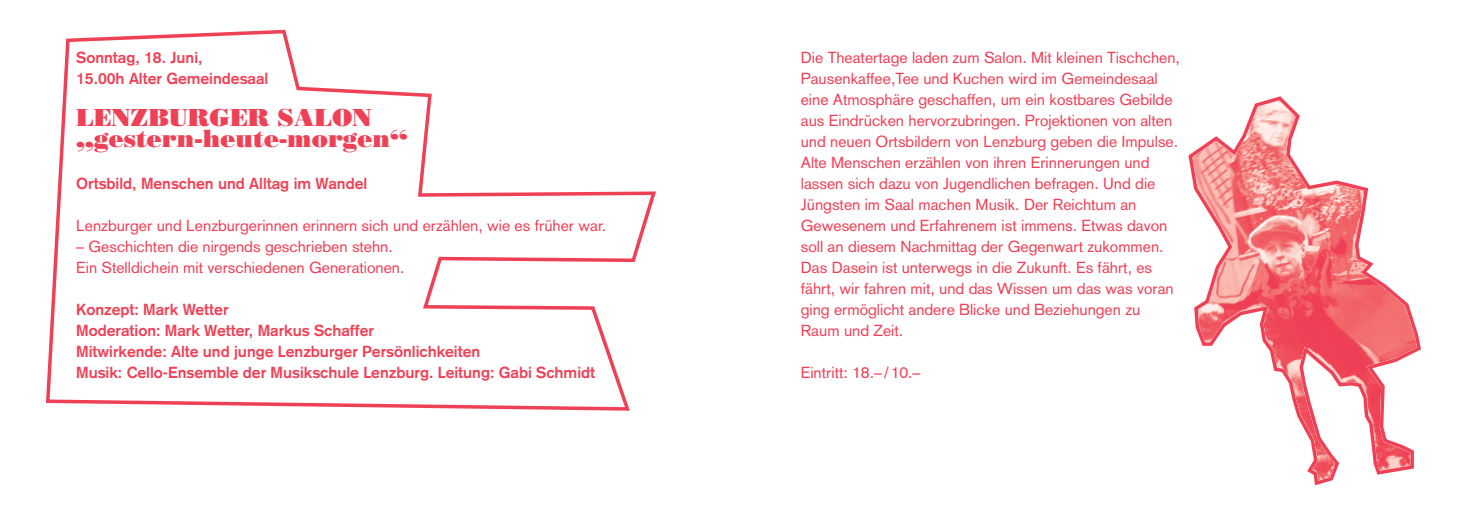
<style>
.page{position:relative;width:1469px;height:522px;background:#fff}
.page>*{position:absolute;margin:0;border:0;box-sizing:border-box;transform-origin:0 0}
.t1{font:24.5px/21px "Bodoni Poster";color:#ef4156}
.t2{font:15.75px/21px "Akzidenz Grotesk";color:#ef4156}
.t3{font:700 15.75px/21px "Akzidenz Grotesk";color:#ef4156}
</style>
<div class="page">
<svg style="left:46px;top:29px;width:610px;height:382px"></svg>
<svg style="left:1188px;top:96px;width:233px;height:390px"></svg>
<p class="t3" style="left:76px;top:48px;width:194px">Sonntag, 18. Juni,<br>15.00h Alter Gemeindesaal</p>
<h1 class="t1" style="left:76px;top:109px;width:333px">LENZBURGER SALON „gestern-heute-morgen“</h1>
<p class="t3" style="left:76px;top:174px;width:292px">Ortsbild, Menschen und Alltag im Wandel</p>
<p class="t2" style="left:76px;top:216px;width:531px">Lenzburger und Lenzburgerinnen erinnern sich und erzählen, wie es früher war.</p>
<p class="t2" style="left:76px;top:237px;width:330px">– Geschichten die nirgends geschrieben stehn.<br>Ein Stelldichein mit verschiedenen Generationen.</p>
<p class="t3" style="left:76px;top:300px;width:520px">Konzept: Mark Wetter<br>Moderation: Mark Wetter, Markus Schaffer<br>Mitwirkende: Alte und junge Lenzburger Persönlichkeiten<br>Musik: Cello-Ensemble der Musikschule Lenzburg. Leitung: Gabi Schmidt</p>
<p class="t2" style="left:800px;top:48px;width:380px">Die Theatertage laden zum Salon. Mit kleinen Tischchen, Pausenkaffee,Tee und Kuchen wird im Gemeindesaal eine Atmosphäre geschaffen, um ein kostbares Gebilde aus Eindrücken hervorzubringen. Projektionen von alten und neuen Ortsbildern von Lenzburg geben die Impulse.<br>Alte Menschen erzählen von ihren Erinnerungen und lassen sich dazu von Jugendlichen befragen. Und die Jüngsten im Saal machen Musik. Der Reichtum an Gewesenem und Erfahrenem ist immens. Etwas davon soll an diesem Nachmittag der Gegenwart zukommen.<br>Das Dasein ist unterwegs in die Zukunft. Es fährt, es fährt, wir fahren mit, und das Wissen um das was voran ging ermöglicht andere Blicke und Beziehungen zu Raum und Zeit.</p>
<p class="t2" style="left:800px;top:363px;width:121px">Eintritt: 18.–/10.–</p>
</div>
